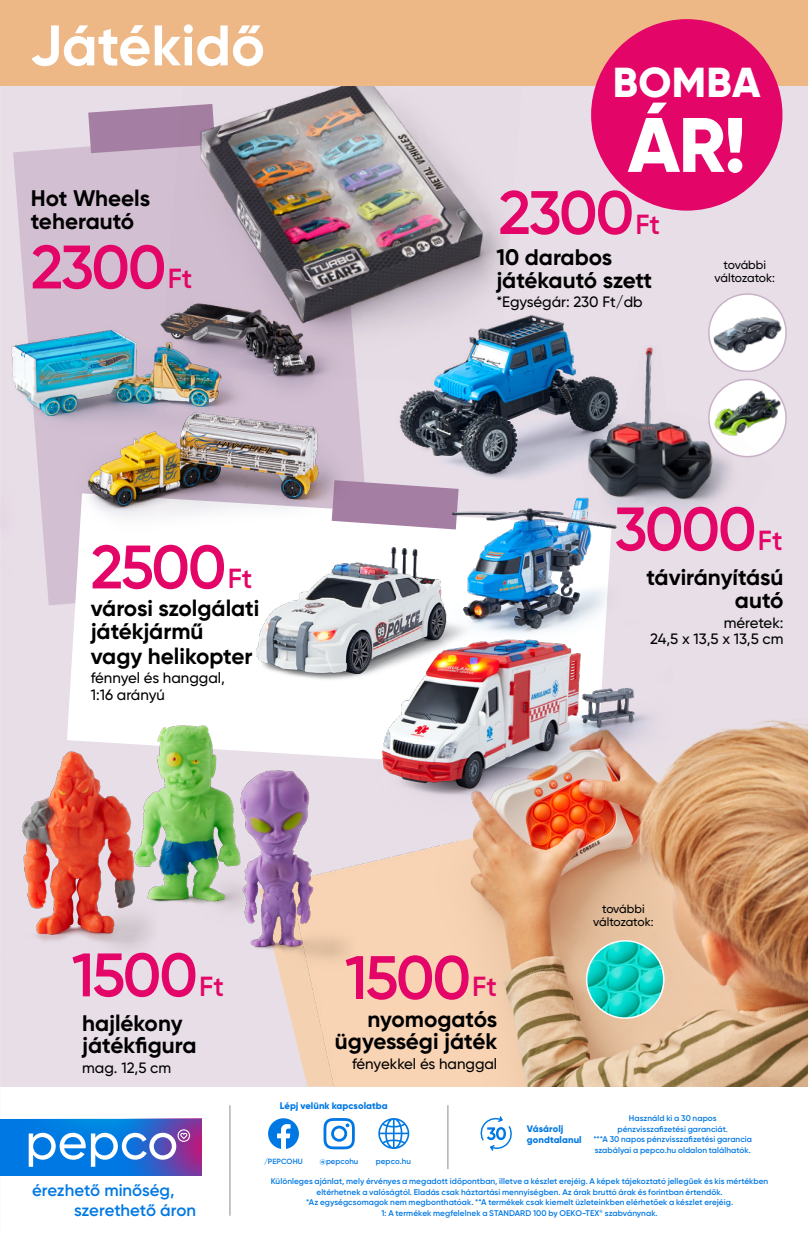
<style>
.page{position:relative;width:808px;height:1234px;background:#fff}
.page>*{position:absolute;margin:0;border:0;box-sizing:border-box;transform-origin:0 0}
.t1{font:800 76.95px "Gilroy";color:#fff}
.t2{font:600 61.2px "Gilroy";letter-spacing:-.04em;color:#e30567}
.t3{font:700 57px "Gilroy";color:#fff}
.t4{font:800 41.85px "Gilroy";letter-spacing:.01em;color:#fff}
.t5{font:700 22.5px/22.5px "Gilroy";color:#000}
.t6{font:600 16.8px/20px "Gilroy";letter-spacing:-.005em;color:#0078e3}
.t7{font:500 15px/16.8px "Gilroy";color:#000}
.t8{font:500 12px/13.5px "Gilroy";letter-spacing:-.02em;color:#000;text-align:center}
.t9{font:800 9.45px/10.5px "Gilroy";letter-spacing:.005em;color:#0078e3}
.t10{font:600 8.25px/10.5px "Gilroy";letter-spacing:.005em;color:#0078e3;text-align:center}
.t11{font:600 7.95px "Gilroy";letter-spacing:.005em;color:#0078e3}
.t12{font:600 7.8px "Gilroy";letter-spacing:.005em;color:#0078e3}
.t13{font:600 7.5px "Gilroy";letter-spacing:.015em;color:#0078e3}
.s1{font-size:27.6px}
</style>
<div class="page">
<div style="left:0;top:47px;width:808px;height:1039px;background:#e8dee7"></div>
<div style="left:13px;top:146px;width:148px;height:50px;background:#d2bfd1"></div>
<div style="left:67px;top:529px;width:331px;height:214px;background:#fff"></div>
<img style="left:111px;top:617px;width:697px;height:469px">
<svg style="left:88px;top:107px;width:73px;height:46px;background:#ac8aaa"></svg>
<svg style="left:391px;top:503px;width:7px;height:26px"></svg>
<img style="left:43px;top:539px;width:39px;height:101px">
<img style="left:161px;top:85px;width:368px;height:212px">
<img style="left:11px;top:196px;width:380px;height:343px">
<img style="left:587px;top:940px;width:77px;height:77px;border-radius:39px">
<div style="left:586px;top:939px;width:78px;height:79px;border:2px solid #fff;border-radius:50%"></div>
<div style="left:709px;top:294px;width:77px;height:77px;background:#fff;border-radius:50%"></div>
<img style="left:713px;top:313px;width:69px;height:43px">
<div style="left:708px;top:293px;width:79px;height:79px;border:2px solid #c9b2c8;border-radius:50%"></div>
<img style="left:775px;top:390px;width:7px;height:51px">
<img style="left:43px;top:932px;width:114px;height:26px">
<img style="left:246px;top:714px;width:22px;height:35px">
<img style="left:237px;top:749px;width:119px;height:225px">
<img style="left:22px;top:751px;width:119px;height:189px">
<img style="left:109px;top:714px;width:137px;height:218px">
<img style="left:364px;top:297px;width:214px;height:206px">
<img style="left:578px;top:342px;width:197px;height:179px">
<img style="left:398px;top:483px;width:264px;height:130px">
<img style="left:240px;top:533px;width:242px;height:177px">
<img style="left:376px;top:613px;width:297px;height:201px">
<div style="left:0;top:0;width:808px;height:85px;background:#edb886"></div>
<hr style="left:229px;top:1104px;width:2px;height:111px;background:#b3b2b2">
<hr style="left:447px;top:1104px;width:2px;height:64px;background:#b3b2b2">
<svg style="left:480px;top:1116px;width:32px;height:35px"></svg>
<svg style="left:378px;top:1118px;width:31px;height:30px"></svg>
<svg style="left:323px;top:1118px;width:32px;height:30px"></svg>
<svg style="left:268px;top:1118px;width:31px;height:30px"></svg>
<svg style="left:0;top:1118px;width:201px;height:56px;background:#4583d9"></svg>
<div style="left:591px;top:19px;width:191px;height:191px;background:#e30567;border-radius:50%"></div>
<h3 class="t3" style="left:30px;top:10px;width:237px">Játékidő</h3>
<h3 class="t5" style="left:31px;top:187px;width:121px">Hot Wheels teherautó</h3>
<h2 class="t2" style="left:31px;top:229px;width:163px">2300<span class="s1">Ft</span></h2>
<h2 class="t2" style="left:91px;top:529px;width:163px">2500<span class="s1">Ft</span></h2>
<h3 class="t5" style="left:91px;top:596px;width:170px">városi szolgálati játékjármű</h3>
<h3 class="t5" style="left:91px;top:644px;width:163px">vagy helikopter</h3>
<h3 class="t7" style="left:91px;top:669px;width:136px">fénnyel és hanggal,<br>1:16 arányú</h3>
<h3 class="t4" style="left:613px;top:56px;width:149px">BOMBA</h3>
<h1 class="t1" style="left:628px;top:96px;width:120px">ÁR!</h1>
<h2 class="t2" style="left:498px;top:174px;width:163px">2300<span class="s1">Ft</span></h2>
<h3 class="t5" style="left:496px;top:246px;width:157px">10 darabos játékautó szett</h3>
<h3 class="t7" style="left:496px;top:293px;width:148px">*Egységár: 230 Ft/db</h3>
<h3 class="t8" style="left:714px;top:257px;width:62px">további változatok:</h3>
<h2 class="t2" style="left:614px;top:491px;width:170px">3000<span class="s1">Ft</span></h2>
<h3 class="t5" style="left:646px;top:566px;width:139px;text-align:right">távirányítású autó</h3>
<h3 class="t7" style="left:650px;top:613px;width:135px;text-align:right">méretek:<br>24,5 x 13,5 x 13,5 cm</h3>
<h3 class="t8" style="left:593px;top:901px;width:62px">további változatok:</h3>
<h2 class="t2" style="left:72px;top:936px;width:154px">1500<span class="s1">Ft</span></h2>
<h2 class="t2" style="left:345px;top:939px;width:154px">1500<span class="s1">Ft</span></h2>
<h3 class="t5" style="left:82px;top:1011px;width:116px">hajlékony játékfigura</h3>
<h3 class="t7" style="left:82px;top:1058px;width:90px">mag. 12,5 cm</h3>
<h3 class="t6" style="left:74px;top:1179px;width:124px;text-indent:-42px">érezhető minőség, szerethető áron</h3>
<h3 class="t5" style="left:335px;top:1007px;width:164px;text-align:right">nyomogatós ügyességi játék</h3>
<h3 class="t7" style="left:352px;top:1054px;width:147px">fényekkel és hanggal</h3>
<p class="t9" style="left:280px;top:1100px;width:109px">Lépj velünk kapcsolatba</p>
<p class="t9" style="left:527px;top:1123px;width:56px">Vásárolj gondtalanul</p>
<p class="t10" style="left:593px;top:1112px;width:160px">Használd ki a 30 napos<br>pénzvisszafizetési garanciát.<br>***A 30 napos pénzvisszafizetési garancia szabályai a pepco.hu oldalon találhatók.</p>
<p class="t13" style="left:264px;top:1156px;width:40px">/PEPCOHU</p>
<p class="t12" style="left:320px;top:1155px;width:40px">@pepcohu</p>
<p class="t11" style="left:376px;top:1155px;width:37px">pepco.hu</p>
<p class="t10" style="left:271px;top:1175px;width:499px">Különleges ajánlat, mely érvényes a megadott időpontban, illetve a készlet erejéig. A képek tájekoztató jellegűek és kis mértékben eltérhetnek a valóságtól. Eladás csak háztartási mennyiségben. Az árak bruttó árak és forintban értendők.<br>*Az egységcsomagok nem megbonthatóak. **A termékek csak kiemelt üzleteinkben elérhetőek a készlet erejéig.<br>1: A termékek megfelelnek a STANDARD 100 by OEKO-TEX<sup>®</sup> szabványnak.</p>
</div>
